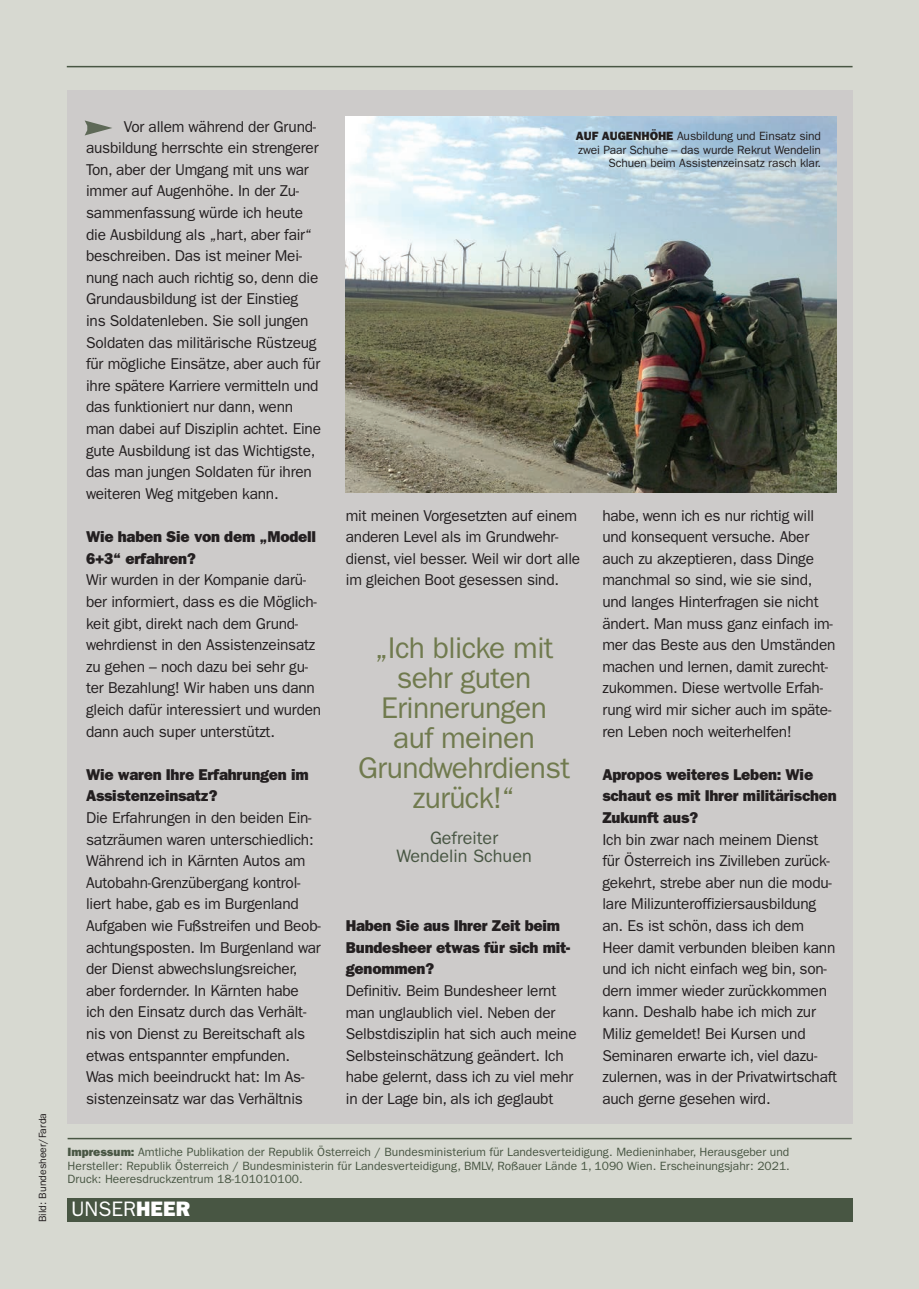
<style>
.page{position:relative;width:919px;height:1289px;background:#fff}
.page>*{position:absolute;margin:0;border:0;box-sizing:border-box;transform-origin:0 0}
.t1{font:30px/30px "Franklin Gothic";letter-spacing:-.02em;color:#707a4e;text-align:center}
.t2{font:21px "Franklin Gothic";color:#fff}
.t3{font:18px/18px "Franklin Gothic";color:#485643;text-align:center}
.t4{font:15.75px/21.6px "Franklin Gothic";letter-spacing:-.015em;color:#231f20}
.t5{font:800 15.75px/21.6px "Franklin Gothic";letter-spacing:-.015em;color:#231f20}
.t6{font:12px/13.5px "Franklin Gothic";color:#485643;text-align:justify}
.t7{font:12px/13.5px "Franklin Gothic";letter-spacing:-.01em;color:#231f20;text-align:right}
.t8{font:10.5px "Franklin Gothic";color:#231f20}
.s1{font-weight:800}
</style>
<div class="page">
<div style="left:0;top:0;width:918px;height:1288px;background:#d7d9d1"></div>
<div style="left:67px;top:1198px;width:785px;height:23px;background:#485643"></div>
<hr style="left:67px;top:66px;width:785px;height:1px;background:#485643">
<hr style="left:68px;top:1137px;width:783px;height:2px;background:#485643">
<div style="left:68px;top:90px;width:785px;height:1033px;background:#cdcbca"></div>
<svg style="left:85px;top:120px;width:27px;height:15px"></svg>
<img style="left:345px;top:117px;width:491px;height:376px">
<p class="t8" style="left:39px;top:1222px;width:110px;rotate:-90deg">Bild: Bundesheer/Farda</p>
<p class="t4" style="left:86px;top:117px;width:236px;text-indent:38px">Vor allem während der Grund&shy;ausbildung herrschte ein strengerer Ton, aber der Umgang mit uns war immer auf Augenhöhe. In der Zu&shy;sammenfassung würde ich heute die Ausbildung als „hart, aber fair“ beschreiben. Das ist meiner Mei&shy;nung nach auch richtig so, denn die Grundausbildung ist der Einstieg ins Soldatenleben. Sie soll jungen Soldaten das militärische Rüstzeug für mögliche Einsätze, aber auch für ihre spätere Karriere vermitteln und das funktioniert nur dann, wenn man dabei auf Disziplin achtet. Eine gute Ausbildung ist das Wichtigste, das man jungen Soldaten für ihren weiteren Weg mitgeben kann.</p>
<p class="t5" style="left:86px;top:527px;width:231px">Wie haben Sie von dem „Modell<br>6+3“ erfahren?</p>
<p class="t4" style="left:86px;top:570px;width:236px">Wir wurden in der Kompanie darü&shy;ber informiert, dass es die Möglich&shy;keit gibt, direkt nach dem Grund&shy;wehrdienst in den Assistenzeinsatz zu gehen – noch dazu bei sehr gu&shy;ter Bezahlung! Wir haben uns dann gleich dafür interessiert und wurden dann auch super unterstützt.</p>
<p class="t5" style="left:86px;top:764px;width:224px">Wie waren Ihre Erfahrungen im<br>Assistenzeinsatz?</p>
<p class="t4" style="left:86px;top:808px;width:236px">Die Erfahrungen in den beiden Ein&shy;satzräumen waren unterschiedlich:<br>Während ich in Kärnten Autos am Autobahn-Grenzübergang kontrol&shy;liert habe, gab es im Burgenland Aufgaben wie Fußstreifen und Beob&shy;achtungsposten. Im Burgenland war der Dienst abwechslungsreicher, aber fordernder. In Kärnten habe ich den Einsatz durch das Verhält&shy;nis von Dienst zu Bereitschaft als etwas entspannter empfunden.<br>Was mich beeindruckt hat: Im As&shy;sistenzeinsatz war das Verhältnis</p>
<p class="t7" style="left:576px;top:130px;width:247px"><span class="s1">AUF AUGENHÖHE</span> Ausbildung und Einsatz sind zwei Paar Schuhe – das wurde Rekrut Wendelin<br>Schuen beim Assistenzeinsatz rasch klar.</p>
<p class="t4" style="left:346px;top:505px;width:236px">mit meinen Vorgesetzten auf einem anderen Level als im Grundwehr&shy;dienst, viel besser. Weil wir dort alle im gleichen Boot gesessen sind.</p>
<h1 class="t1" style="left:358px;top:635px;width:213px">„Ich blicke mit sehr guten<br>Erinnerungen auf meinen<br>Grundwehrdienst zurück!“</h1>
<p class="t3" style="left:396px;top:830px;width:137px">Gefreiter<br>Wendelin Schuen</p>
<p class="t5" style="left:346px;top:916px;width:226px">Haben Sie aus Ihrer Zeit beim<br>Bundesheer etwas für sich mit&shy;genommen?</p>
<p class="t4" style="left:346px;top:981px;width:232px">Definitiv. Beim Bundesheer lernt man unglaublich viel. Neben der Selbstdisziplin hat sich auch meine Selbsteinschätzung geändert. Ich habe gelernt, dass ich zu viel mehr in der Lage bin, als ich geglaubt</p>
<p class="t4" style="left:602px;top:505px;width:234px">habe, wenn ich es nur richtig will und konsequent versuche. Aber auch zu akzeptieren, dass Dinge manchmal so sind, wie sie sind, und langes Hinterfragen sie nicht ändert. Man muss ganz einfach im&shy;mer das Beste aus den Umständen machen und lernen, damit zurecht&shy;zukommen. Diese wertvolle Erfah&shy;rung wird mir sicher auch im späte&shy;ren Leben noch weiterhelfen!</p>
<p class="t5" style="left:602px;top:764px;width:236px">Apropos weiteres Leben: Wie schaut es mit Ihrer militärischen<br>Zukunft aus?</p>
<p class="t4" style="left:602px;top:829px;width:236px">Ich bin zwar nach meinem Dienst für Österreich ins Zivilleben zurück&shy;gekehrt, strebe aber nun die modu&shy;lare Milizunteroffiziersausbildung an. Es ist schön, dass ich dem Heer damit verbunden bleiben kann und ich nicht einfach weg bin, son&shy;dern immer wieder zurückkommen kann. Deshalb habe ich mich zur Miliz gemeldet! Bei Kursen und Seminaren erwarte ich, viel dazu - zulernen, was in der Privatwirtschaft auch gerne gesehen wird.</p>
<p class="t6" style="left:68px;top:1146px;width:723px"><span class="s1">Impressum:</span> Amtliche Publikation der Republik Österreich / Bundesministerium für Landesverteidigung. Medieninhaber, Herausgeber und Hersteller: Republik Österreich / Bundesministerin für Landesverteidigung, BMLV, Roßauer Lände 1, 1090 Wien. Erscheinungsjahr: 2021.<br>Druck: Heeresdruckzentrum 18-101010100.</p>
<h2 class="t2" style="left:71px;top:1201px;width:120px">UNSER<span class="s1">HEER</span></h2>
</div>
